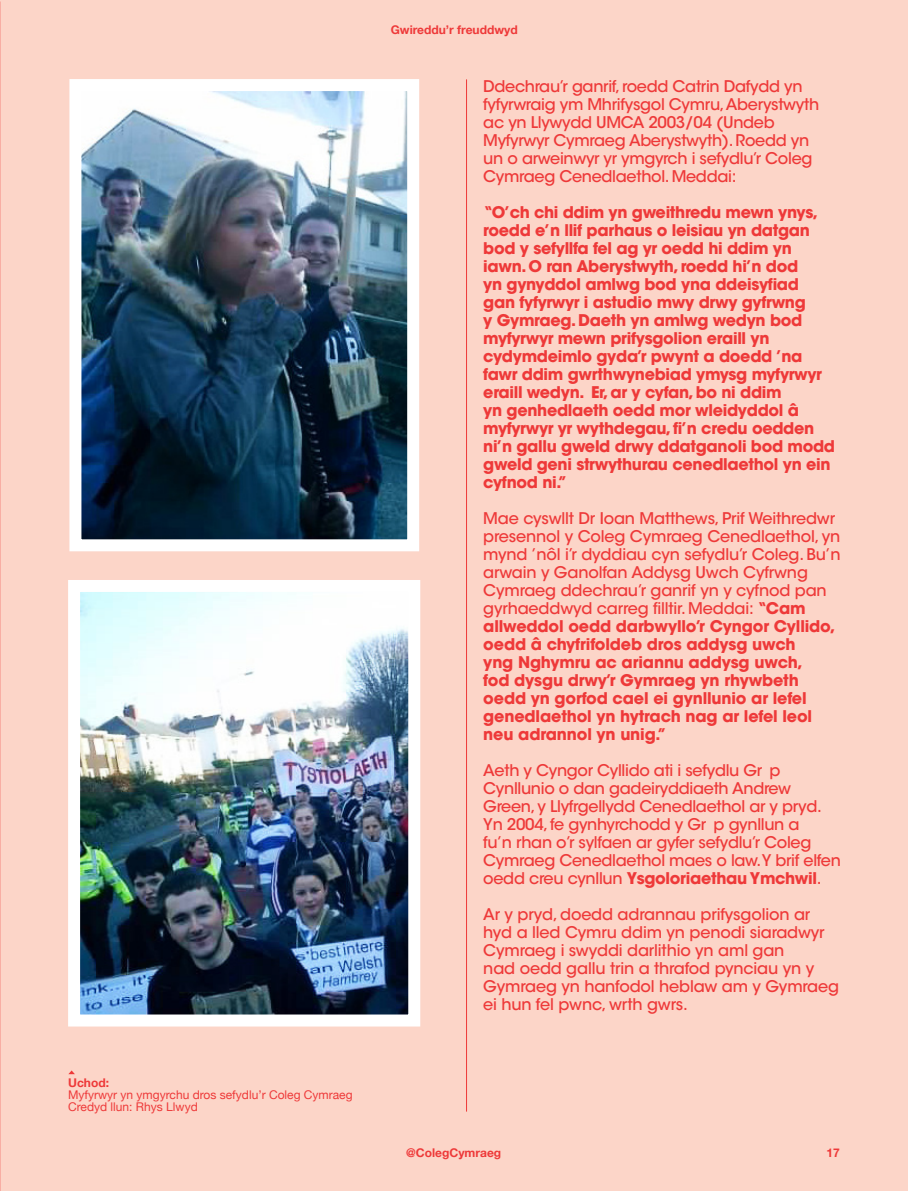
<style>
.page{position:relative;width:908px;height:1191px;background:#fff}
.page>*{position:absolute;margin:0;border:0;box-sizing:border-box;transform-origin:0 0}
.t1{font:700 16px/18px "ITC Avant Garde Std";letter-spacing:-.02em;color:#ee3939}
.t2{font:500 16px/18px "ITC Avant Garde Std";letter-spacing:-.02em;color:#ee3939}
.t3{font:12px/12px "Helvetica Neue";color:#ee3939}
.t4{font:700 12px "Helvetica Neue";color:#ee3939}
.s1{font-weight:500}
.s2{font-weight:700}
</style>
<div class="page">
<div style="left:0;top:0;width:907px;height:1191px;background:#fcd5c8"></div>
<img style="left:82px;top:92px;width:324px;height:446px">
<div style="left:69px;top:79px;width:350px;height:472px;border:12px solid #fff"></div>
<img style="left:81px;top:593px;width:326px;height:420px">
<div style="left:68px;top:580px;width:352px;height:446px;border:12px solid #fff"></div>
<hr style="left:466px;top:79px;width:1px;height:1032px;background:#ee3939">
<svg style="left:68px;top:1070px;width:7px;height:4px"></svg>
<img style="left:0;top:0;width:1px;height:560px">
<p class="t4" style="left:68px;top:1073px;width:42px">Uchod:</p>
<p class="t3" style="left:68px;top:1089px;width:286px">Myfyrwyr yn ymgyrchu dros sefydlu’r Coleg Cymraeg<br>Credyd llun: Rhys Llwyd</p>
<p class="t4" style="left:390px;top:20px;width:128px">Gwireddu’r freuddwyd</p>
<p class="t2" style="left:483px;top:77px;width:337px">Ddechrau’r ganrif, roedd Catrin Dafydd yn fyfyrwraig ym Mhrifysgol Cymru, Aberystwyth ac yn Llywydd UMCA 2003/04 (Undeb Myfyrwyr Cymraeg Aberystwyth). Roedd yn un o arweinwyr yr ymgyrch i sefydlu’r Coleg Cymraeg Cenedlaethol. Meddai:</p>
<p class="t1" style="left:483px;top:203px;width:353px">“O’ch chi ddim yn gweithredu mewn ynys, roedd e’n llif parhaus o leisiau yn datgan bod y sefyllfa fel ag yr oedd hi ddim yn iawn. O ran Aberystwyth, roedd hi’n dod<br>yn gynyddol amlwg bod yna ddeisyfiad<br>gan fyfyrwyr i astudio mwy drwy gyfrwng<br>y Gymraeg. Daeth yn amlwg wedyn bod myfyrwyr mewn prifysgolion eraill yn cydymdeimlo gyda’r pwynt a doedd ’na fawr ddim gwrthwynebiad ymysg myfyrwyr eraill wedyn. Er, ar y cyfan, bo ni ddim<br>yn genhedlaeth oedd mor wleidyddol â myfyrwyr yr wythdegau, fi’n credu oedden ni’n gallu gweld drwy ddatganoli bod modd gweld geni strwythurau cenedlaethol yn ein cyfnod ni.”</p>
<p class="t1" style="left:483px;top:509px;width:359px"><span class="s1">Mae cyswllt Dr Ioan Matthews, Prif Weithredwr presennol y Coleg Cymraeg Cenedlaethol, yn mynd ’nôl i’r dyddiau cyn sefydlu’r Coleg. Bu’n arwain y Ganolfan Addysg Uwch Cyfrwng Cymraeg ddechrau’r ganrif yn y cyfnod pan gyrhaeddwyd carreg filltir. Meddai:</span> “Cam allweddol oedd darbwyllo’r Cyngor Cyllido, oedd â chyfrifoldeb dros addysg uwch<br>yng Nghymru ac ariannu addysg uwch,<br>fod dysgu drwy’r Gymraeg yn rhywbeth oedd yn gorfod cael ei gynllunio ar lefel genedlaethol yn hytrach nag ar lefel leol neu adrannol yn unig.”</p>
<p class="t2" style="left:483px;top:761px;width:359px">Aeth y Cyngor Cyllido ati i sefydlu Grŵp Cynllunio o dan gadeiryddiaeth Andrew Green, y Llyfrgellydd Cenedlaethol ar y pryd.<br>Yn 2004, fe gynhyrchodd y Grŵp gynllun a<br>fu’n rhan o’r sylfaen ar gyfer sefydlu’r Coleg Cymraeg Cenedlaethol maes o law.Y brif elfen oedd creu cynllun <span class="s2">Ysgoloriaethau Ymchwil</span>.</p>
<p class="t2" style="left:483px;top:905px;width:357px">Ar y pryd, doedd adrannau prifysgolion ar hyd a lled Cymru ddim yn penodi siaradwyr Cymraeg i swyddi darlithio yn aml gan<br>nad oedd gallu trin a thrafod pynciau yn y Gymraeg yn hanfodol heblaw am y Gymraeg ei hun fel pwnc, wrth gwrs.</p>
<p class="t4" style="left:406px;top:1143px;width:96px">@ColegCymraeg</p>
<p class="t4" style="left:826px;top:1143px;width:15px">17</p>
</div>
